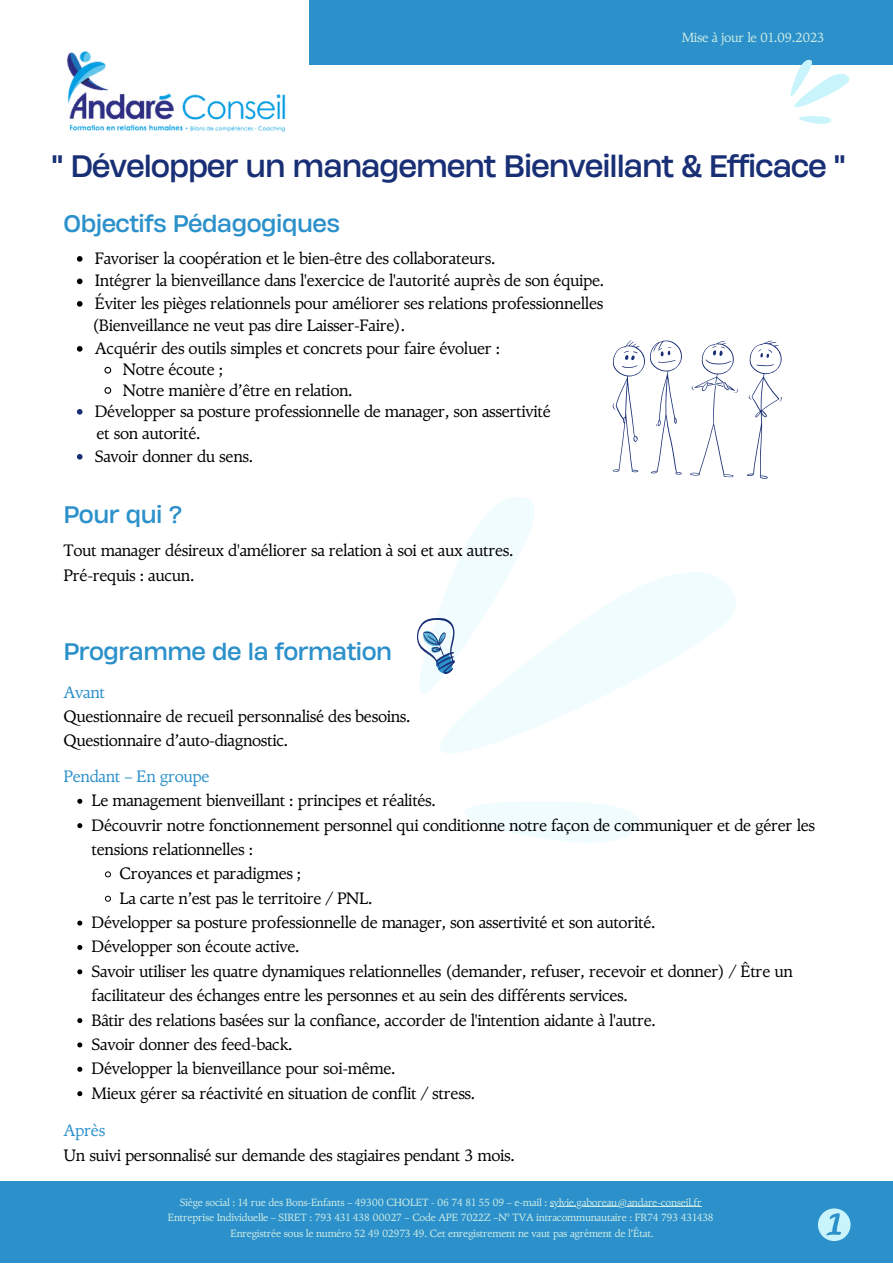
<style>
.page{position:relative;width:893px;height:1264px;background:#fff}
.page>*{position:absolute;margin:0;border:0;box-sizing:border-box;transform-origin:0 0}
.t1{font:29.1px "Heading Now 74";letter-spacing:-.035em;color:#192f75}
.t2{font:22.5px "Heading Now 74";letter-spacing:-.02em;color:#2c91cb}
.t3{font:16.5px/22.5px "TY Serif";letter-spacing:-.02em;color:#000001}
.t4{font:16.5px "TY Serif";letter-spacing:-.02em;color:#2c91cb}
.t5{font:13.2px "TY Serif";letter-spacing:-.02em;color:#ceece5}
.t6{font:10.5px/15.8px "TY Serif";letter-spacing:-.02em;color:#ceece5;text-align:center}
</style>
<div class="page">
<div style="left:0;top:1181px;width:892px;height:81px;background:#2c91cb"></div>
<div style="left:309px;top:0;width:583px;height:65px;background:#2c91cb"></div>
<svg style="left:678px;top:573px;width:58px;height:82px;fill:#f0fcfe"></svg>
<svg style="left:790px;top:59px;width:59px;height:65px"></svg>
<svg style="left:818px;top:1208px;width:32px;height:32px"></svg>
<svg style="left:77px;top:256px;width:5px;height:6px"></svg>
<svg style="left:77px;top:278px;width:5px;height:6px"></svg>
<svg style="left:77px;top:301px;width:5px;height:6px"></svg>
<svg style="left:77px;top:346px;width:5px;height:5px"></svg>
<svg style="left:104px;top:366px;width:8px;height:8px"></svg>
<svg style="left:104px;top:387px;width:8px;height:7px"></svg>
<svg style="left:77px;top:409px;width:5px;height:5px"></svg>
<svg style="left:77px;top:454px;width:5px;height:5px"></svg>
<hr style="left:549px;top:1206px;width:152px;height:1px;background:#ceece5">
<svg style="left:417px;top:497px;width:261px;height:346px"></svg>
<svg style="left:77px;top:798px;width:5px;height:5px"></svg>
<svg style="left:77px;top:823px;width:5px;height:5px"></svg>
<svg style="left:105px;top:871px;width:6px;height:6px"></svg>
<svg style="left:105px;top:895px;width:6px;height:7px"></svg>
<svg style="left:77px;top:920px;width:5px;height:5px"></svg>
<svg style="left:77px;top:945px;width:5px;height:5px"></svg>
<svg style="left:77px;top:969px;width:5px;height:5px"></svg>
<svg style="left:77px;top:1018px;width:5px;height:5px"></svg>
<svg style="left:77px;top:1042px;width:5px;height:5px"></svg>
<svg style="left:77px;top:1066px;width:5px;height:5px"></svg>
<svg style="left:77px;top:1091px;width:5px;height:5px"></svg>
<svg style="left:612px;top:340px;width:169px;height:139px"></svg>
<img style="left:66px;top:51px;width:220px;height:81px">
<p class="t5" style="left:681px;top:28px;width:144px">Mise à jour le 01.09.2023</p>
<h1 class="t1" style="left:51px;top:145px;width:795px">" Développer un management Bienveillant &amp; Efficace "</h1>
<h2 class="t2" style="left:64px;top:207px;width:278px">Objectifs Pédagogiques</h2>
<p class="t3" style="left:95px;top:246px;width:511px">Favoriser la coopération et le bien-être des collaborateurs.<br>Intégrer la bienveillance dans l'exercice de l'autorité auprès de son équipe.<br>Éviter les pièges relationnels pour améliorer ses relations professionnelles</p>
<p class="t3" style="left:95px;top:336px;width:407px">Acquérir des outils simples et concrets pour faire évoluer :</p>
<p class="t3" style="left:123px;top:358px;width:102px">Notre écoute ;</p>
<p class="t3" style="left:123px;top:378px;width:231px">Notre manière d’être en relation.</p>
<p class="t3" style="left:95px;top:399px;width:457px">Développer sa posture professionnelle de manager, son assertivité</p>
<p class="t3" style="left:95px;top:444px;width:160px">Savoir donner du sens.</p>
<p class="t3" style="left:92px;top:314px;width:314px">(Bienveillance ne veut pas dire Laisser-Faire).</p>
<p class="t3" style="left:97px;top:422px;width:106px">et son autorité.</p>
<h2 class="t2" style="left:64px;top:498px;width:120px">Pour qui ?</h2>
<p class="t3" style="left:64px;top:537px;width:451px;line-height:24.8px">Tout manager désireux d'améliorer sa relation à soi et aux autres.<br>Pré-requis : aucun.</p>
<h2 class="t2" style="left:64px;top:634px;width:330px">Programme de la formation</h2>
<p class="t4" style="left:64px;top:680px;width:43px">Avant</p>
<p class="t3" style="left:64px;top:703px;width:349px;line-height:24.3px">Questionnaire de recueil personnalisé des besoins.<br>Questionnaire d’auto-diagnostic.</p>
<p class="t4" style="left:64px;top:764px;width:147px">Pendant – En groupe</p>
<p class="t3" style="left:92px;top:788px;width:346px">Le management bienveillant : principes et réalités.</p>
<p class="t3" style="left:92px;top:813px;width:725px">Découvrir notre fonctionnement personnel qui conditionne notre façon de communiquer et de gérer les</p>
<p class="t3" style="left:92px;top:837px;width:163px">tensions relationnelles :</p>
<p class="t3" style="left:120px;top:861px;width:183px">Croyances et paradigmes ;</p>
<p class="t3" style="left:120px;top:886px;width:254px">La carte n’est pas le territoire / PNL.</p>
<p class="t3" style="left:92px;top:910px;width:565px">Développer sa posture professionnelle de manager, son assertivité et son autorité.</p>
<p class="t3" style="left:92px;top:935px;width:209px">Développer son écoute active.</p>
<p class="t3" style="left:92px;top:959px;width:702px">Savoir utiliser les quatre dynamiques relationnelles (demander, refuser, recevoir et donner) / Être un</p>
<p class="t3" style="left:92px;top:983px;width:538px">facilitateur des échanges entre les personnes et au sein des différents services.</p>
<p class="t3" style="left:92px;top:1008px;width:566px">Bâtir des relations basées sur la confiance, accorder de l'intention aidante à l'autre.</p>
<p class="t3" style="left:92px;top:1032px;width:202px">Savoir donner des feed-back.</p>
<p class="t3" style="left:92px;top:1056px;width:306px">Développer la bienveillance pour soi-même.</p>
<p class="t3" style="left:92px;top:1081px;width:385px">Mieux gérer sa réactivité en situation de conflit / stress.</p>
<p class="t4" style="left:64px;top:1119px;width:43px">Après</p>
<p class="t3" style="left:64px;top:1142px;width:453px">Un suivi personnalisé sur demande des stagiaires pendant 3 mois.</p>
<p class="t6" style="left:168px;top:1193px;width:547px">Siège social : 14 rue des Bons-Enfants – 49300 CHOLET - 06 74 81 55 09 – e-mail : sylvie.gaboreau@andare-conseil.fr<br>Entreprise Individuelle – SIRET : 793 431 438 00027 – Code APE 7022Z –N° TVA intracommunautaire : FR74 793 431438<br>Enregistrée sous le numéro 52 49 02973 49. Cet enregistrement ne vaut pas agrément de l’État.</p>
</div>
